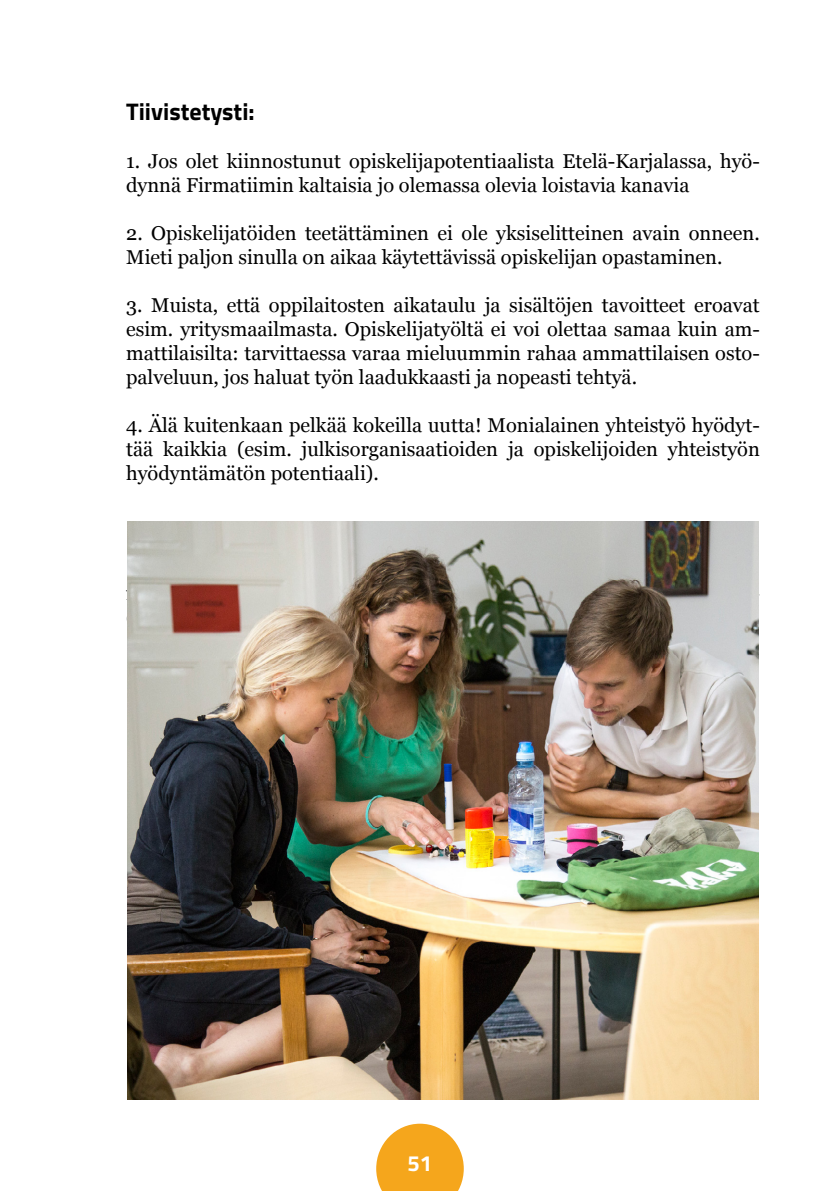
<style>
.page{position:relative;width:840px;height:1191px;background:#fff}
.page>*{position:absolute;margin:0;border:0;box-sizing:border-box;transform-origin:0 0}
.t1{font:700 24px "Titillium Web";color:#000}
.t2{font:700 22px "Titillium Web";color:#fff}
.t3{font:20px/24px "Georgia";color:#000}
</style>
<div class="page">
<svg style="left:376px;top:1123px;width:87px;height:68px"></svg>
<img style="left:127px;top:521px;width:631px;height:579px">
<p class="t1" style="left:126px;top:93px;width:130px">Tiivistetysti:</p>
<p class="t3" style="left:126px;top:150px;width:635px">1. Jos olet kiinnostunut opiskelijapotentiaalista Etelä-Karjalassa, hyö&shy;dynnä Firmatiimin kaltaisia jo olemassa olevia loistavia kanavia</p>
<p class="t3" style="left:126px;top:222px;width:635px">2. Opiskelijatöiden teetättäminen ei ole yksiselitteinen avain onneen.<br>Mieti paljon sinulla on aikaa käytettävissä opiskelijan opastaminen.</p>
<p class="t3" style="left:126px;top:294px;width:635px;text-align:justify">3. Muista, että oppilaitosten aikataulu ja sisältöjen tavoitteet eroavat esim. yritysmaailmasta. Opiskelijatyöltä ei voi olettaa samaa kuin am&shy;mattilaisilta: tarvittaessa varaa mieluummin rahaa ammattilaisen osto&shy;palveluun, jos haluat työn laadukkaasti ja nopeasti tehtyä.</p>
<p class="t3" style="left:126px;top:414px;width:635px;text-align:justify">4. Älä kuitenkaan pelkää kokeilla uutta! Monialainen yhteistyö hyödyt&shy;tää kaikkia (esim. julkisorganisaatioiden ja opiskelijoiden yhteistyön hyödyntämätön potentiaali).</p>
<p class="t2" style="left:407px;top:1146px;width:26px">51</p>
</div>
